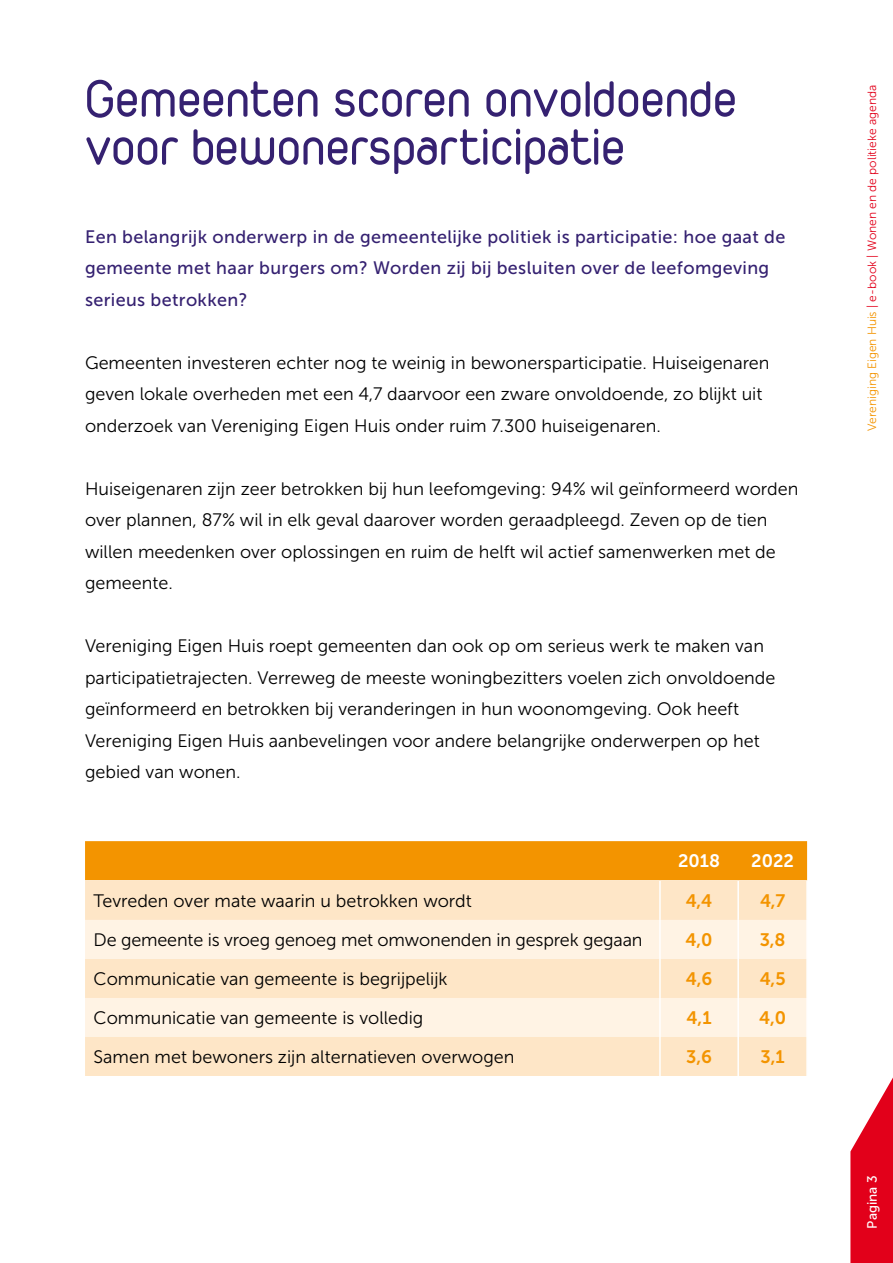
<style>
.page{position:relative;width:893px;height:1263px;background:#fff}
.page>*{position:absolute;margin:0;border:0;box-sizing:border-box;transform-origin:0 0}
.t1{font:54px/48px "VEH";color:#352171}
.t2{font:18px/31.5px "Museo Sans 300";color:#000}
.t3{font:18px/31.5px "Museo Sans 500";letter-spacing:.02em;color:#352171}
.t4{font:18px "Museo Sans 700";color:#f39400}
.t5{font:18px "Museo Sans 700";color:#fff}
.t6{font:13.5px "Museo Sans 500";color:#fff}
.t7{font:12px "Museo Sans 300";color:#e2001a}
.s1{color:#f39400}
</style>
<div class="page">
<div style="left:85px;top:841px;width:722px;height:39px;background:#f39400"></div>
<div style="left:85px;top:880px;width:722px;height:196px;background:#fee6c7"></div>
<svg style="left:85px;top:920px;width:721px;height:117px;background:#feeeda"></svg>
<hr style="left:659px;top:881px;width:2px;height:39px;background:#fff">
<hr style="left:659px;top:920px;width:2px;height:39px;background:#fff">
<hr style="left:659px;top:959px;width:2px;height:39px;background:#fff">
<hr style="left:659px;top:998px;width:2px;height:39px;background:#fff">
<hr style="left:659px;top:1037px;width:2px;height:39px;background:#fff">
<hr style="left:737px;top:881px;width:2px;height:39px;background:#fff">
<hr style="left:806px;top:881px;width:2px;height:39px;background:#fff">
<hr style="left:737px;top:920px;width:2px;height:39px;background:#fff">
<hr style="left:806px;top:920px;width:2px;height:39px;background:#fff">
<hr style="left:737px;top:959px;width:2px;height:39px;background:#fff">
<hr style="left:806px;top:959px;width:2px;height:39px;background:#fff">
<hr style="left:737px;top:998px;width:2px;height:39px;background:#fff">
<hr style="left:806px;top:998px;width:2px;height:39px;background:#fff">
<hr style="left:737px;top:1037px;width:2px;height:39px;background:#fff">
<hr style="left:806px;top:1037px;width:2px;height:39px;background:#fff">
<svg style="left:850px;top:1077px;width:43px;height:186px"></svg>
<h1 class="t1" style="left:85px;top:75px;width:654px">Gemeenten scoren onvoldoende voor bewonersparticipatie</h1>
<p class="t3" style="left:85px;top:221px;width:702px">Een belangrijk onderwerp in de gemeentelijke politiek is participatie: hoe gaat de gemeente met haar burgers om? Worden zij bij besluiten over de leefomgeving serieus betrokken?</p>
<p class="t2" style="left:85px;top:347px;width:686px">Gemeenten investeren echter nog te weinig in bewonersparticipatie. Huiseigenaren geven lokale overheden met een 4,7 daarvoor een zware onvoldoende, zo blijkt uit onderzoek van Vereniging Eigen Huis onder ruim 7.300 huiseigenaren.</p>
<p class="t2" style="left:85px;top:473px;width:715px">Huiseigenaren zijn zeer betrokken bij hun leefomgeving: 94% wil geïnformeerd worden over plannen, 87% wil in elk geval daarover worden geraadpleegd. Zeven op de tien willen meedenken over oplossingen en ruim de helft wil actief samenwerken met de gemeente.</p>
<p class="t2" style="left:85px;top:630px;width:692px">Vereniging Eigen Huis roept gemeenten dan ook op om serieus werk te maken van participatietrajecten. Verreweg de meeste woningbezitters voelen zich onvoldoende geïnformeerd en betrokken bij veranderingen in hun woonomgeving. Ook heeft Vereniging Eigen Huis aanbevelingen voor andere belangrijke onderwerpen op het gebied van wonen.</p>
<p class="t5" style="left:678px;top:851px;width:43px">2018</p>
<p class="t5" style="left:751px;top:851px;width:44px">2022</p>
<p class="t2" style="left:94px;top:885px;width:380px">Tevreden over mate waarin u betrokken wordt</p>
<p class="t4" style="left:686px;top:891px;width:28px">4,4</p>
<p class="t4" style="left:760px;top:891px;width:27px">4,7</p>
<p class="t2" style="left:94px;top:924px;width:550px">De gemeente is vroeg genoeg met omwonenden in gesprek gegaan</p>
<p class="t4" style="left:686px;top:930px;width:28px">4,0</p>
<p class="t4" style="left:760px;top:930px;width:27px">3,8</p>
<p class="t2" style="left:94px;top:963px;width:356px">Communicatie van gemeente is begrijpelijk</p>
<p class="t4" style="left:686px;top:969px;width:28px">4,6</p>
<p class="t4" style="left:760px;top:969px;width:27px">4,5</p>
<p class="t2" style="left:94px;top:1002px;width:331px">Communicatie van gemeente is volledig</p>
<p class="t4" style="left:687px;top:1008px;width:26px">4,1</p>
<p class="t4" style="left:759px;top:1008px;width:28px">4,0</p>
<p class="t2" style="left:94px;top:1041px;width:422px">Samen met bewoners zijn alternatieven overwogen</p>
<p class="t4" style="left:686px;top:1047px;width:27px">3,6</p>
<p class="t4" style="left:761px;top:1047px;width:26px">3,1</p>
<p class="t7" style="left:866px;top:431px;width:347px;rotate:-90deg"><span class="s1">Vereniging Eigen Huis</span> | e-book | Wonen en de politieke agenda</p>
<p class="t6" style="left:865px;top:1228px;width:55px;rotate:-90deg">Pagina 3</p>
</div>
